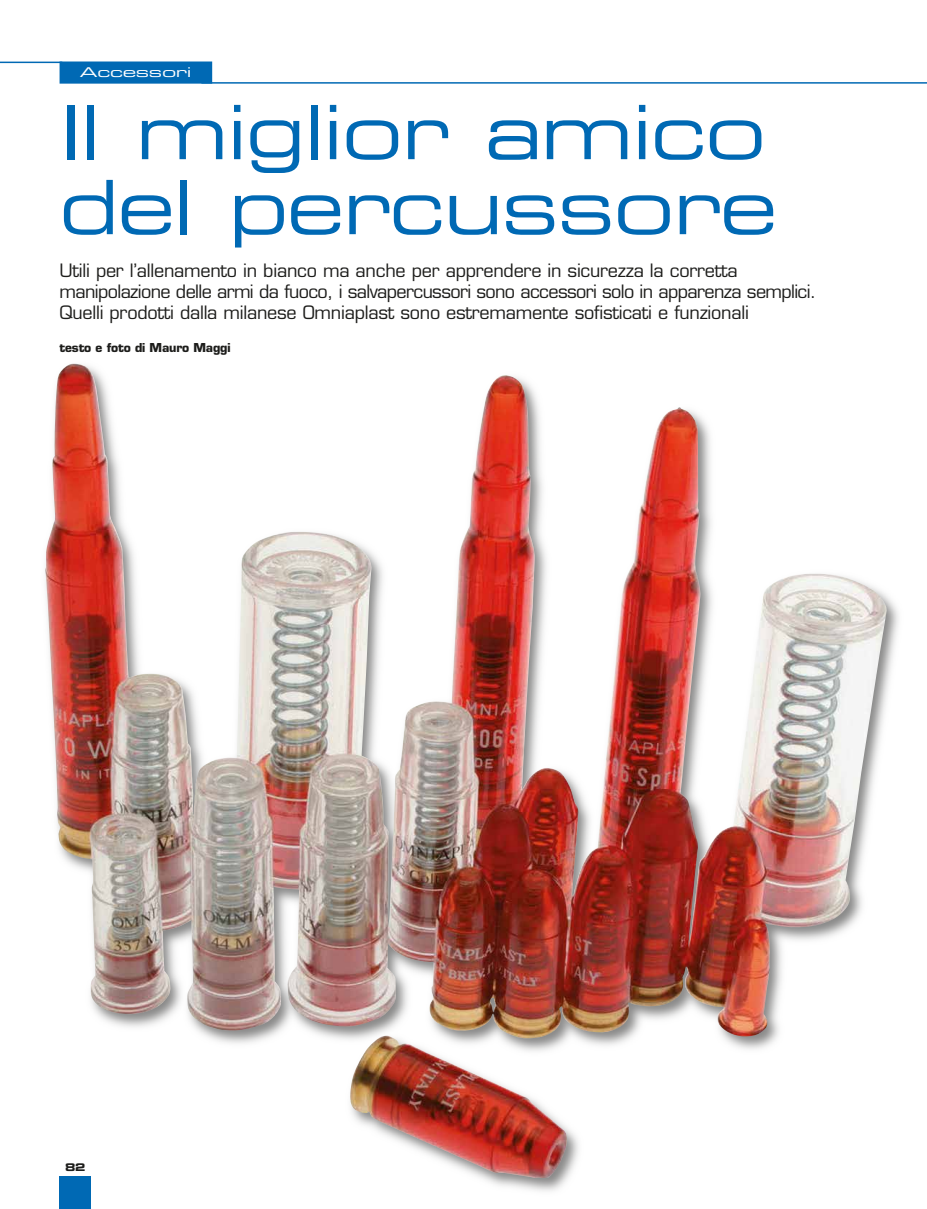
<style>
.page{position:relative;width:927px;height:1209px;background:#fff}
.page>*{position:absolute;margin:0;border:0;box-sizing:border-box;transform-origin:0 0}
.t1{font:75px/75px "Eurostile Extended Two";letter-spacing:-.02em;color:#0069b4}
.t2{font:18px/21px "Eurostile";letter-spacing:-.015em;color:#1d1d1b}
.t3{font:13.5px "Eurostile Extended Two";letter-spacing:-.02em;color:#fff;scale:1.3 1}
.t4{font:700 12px "Eurostile";letter-spacing:-.015em;color:#1d1d1b}
.t5{font:10.5px "Eurostile Bold Extended Two";color:#1d1d1b}
</style>
<div class="page">
<img style="left:0;top:61px;width:927px;height:1148px">
<p class="t3" style="left:80px;top:63px;width:87px">Accessori</p>
<h1 class="t1" style="left:60px;top:93px;width:719px">Il miglior amico del percussore</h1>
<p class="t2" style="left:60px;top:260px;width:758px">Utili per l’allenamento in bianco ma anche per apprendere in sicurezza la corretta manipolazione delle armi da fuoco, i salvapercussori sono accessori solo in apparenza semplici.<br>Quelli prodotti dalla milanese Omniaplast sono estremamente sofisticati e funzionali</p>
<p class="t4" style="left:60px;top:340px;width:172px">testo e foto di Mauro Maggi</p>
<p class="t5" style="left:65px;top:1160px;width:22px">82</p>
</div>
